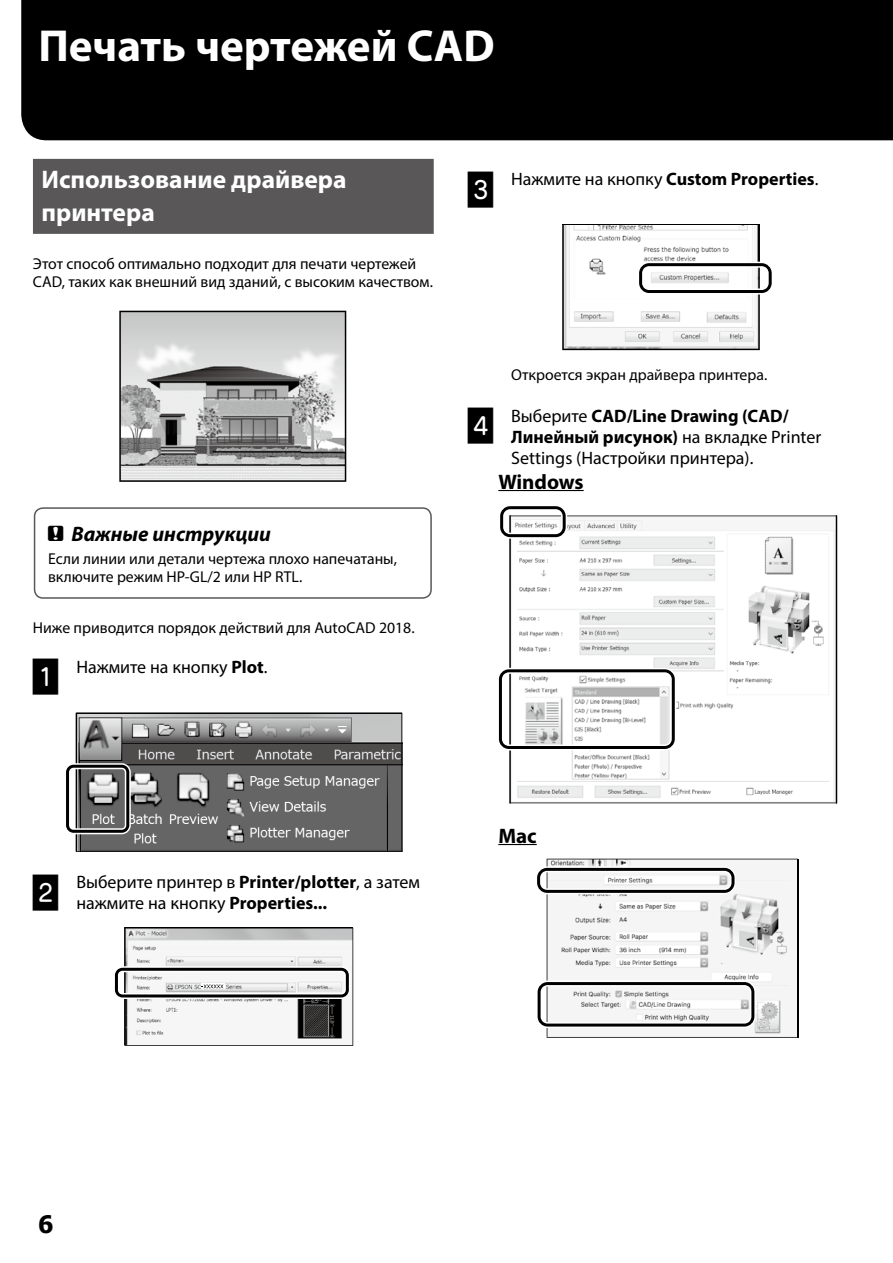
<style>
.page{position:relative;width:893px;height:1263px;background:#fff}
.page>*{position:absolute;margin:0;border:0;box-sizing:border-box;transform-origin:0 0}
.t1{font:700 45px "Myriad Pro";color:#fff}
.t2{font:36px "JNB3 TP";color:#000}
.t3{font:700 25.5px/33px "Myriad Pro";color:#fff}
.t4{font:700 24px "Tahoma";color:#000}
.t5{font:italic 700 21px "Myriad Pro";color:#000}
.t6{font:700 21px "Myriad Pro";color:#000}
.t7{font:18px/21px "Myriad Pro";color:#000}
.t8{font:15.75px/18px "Myriad Pro";color:#000}
.s1{font-family:"TP Publication Group Icons 3 AA";font-weight:400;font-style:normal}
.s2{font-weight:700}
</style>
<div class="page">
<div style="left:21px;top:0;width:872px;height:140px;background:#000"></div>
<div style="left:33px;top:159px;width:401px;height:75px;background:#595757"></div>
<svg style="left:119px;top:311px;width:227px;height:171px;background:#b3b3b3"></svg>
<div style="left:34px;top:507px;width:398px;height:92px;border:2px solid #595757;border-radius:9px"></div>
<svg style="left:76px;top:713px;width:326px;height:139px;background:#787777"></svg>
<svg style="left:66px;top:763px;width:65px;height:71px"></svg>
<svg style="left:114px;top:927px;width:239px;height:119px"></svg>
<hr style="left:498px;top:490px;width:86px;height:1px;background:#000">
<hr style="left:498px;top:844px;width:39px;height:1px;background:#000">
<svg style="left:562px;top:224px;width:210px;height:126px"></svg>
<img style="left:511px;top:516px;width:325px;height:286px">
<hr style="left:510px;top:515px;width:327px;height:1px;background:#000">
<hr style="left:510px;top:802px;width:327px;height:1px;background:#000">
<hr style="left:836px;top:515px;width:1px;height:289px;background:#000">
<hr style="left:509px;top:515px;width:2px;height:289px;background:#000">
<svg style="left:498px;top:668px;width:178px;height:82px"></svg>
<svg style="left:500px;top:506px;width:67px;height:33px"></svg>
<svg style="left:814px;top:625px;width:8px;height:9px"></svg>
<svg style="left:537px;top:859px;width:261px;height:179px"></svg>
<h1 class="t1" style="left:38px;top:16px;width:458px">Печать чертежей CAD</h1>
<h3 class="t3" style="left:41px;top:163px;width:307px">Использование драйвера принтера</h3>
<p class="t8" style="left:33px;top:254px;width:401px">Этот способ оптимально подходит для печати чертежей<br>CAD, таких как внешний вид зданий, с высоким качеством.</p>
<h3 class="t5" style="left:48px;top:520px;width:224px"><span class="s1">c</span> Важные инструкции</h3>
<p class="t8" style="left:48px;top:549px;width:350px">Если линии или детали чертежа плохо напечатаны, включите режим HP-GL/2 или HP RTL.</p>
<p class="t8" style="left:33px;top:619px;width:383px">Ниже приводится порядок действий для AutoCAD 2018.</p>
<h2 class="t2" style="left:33px;top:659px;width:30px">A</h2>
<p class="t7" style="left:76px;top:656px;width:193px">Нажмите на кнопку <span class="s2">Plot</span>.</p>
<h2 class="t2" style="left:468px;top:171px;width:30px">C</h2>
<p class="t7" style="left:511px;top:168px;width:309px">Нажмите на кнопку <span class="s2">Custom Properties</span>.</p>
<p class="t8" style="left:511px;top:366px;width:258px">Откроется экран драйвера принтера.</p>
<h2 class="t2" style="left:468px;top:408px;width:30px">D</h2>
<p class="t7" style="left:511px;top:405px;width:312px">Выберите <span class="s2">CAD/Line Drawing (CAD/<br>Линейный рисунок)</span> на вкладке Printer<br>Settings (Настройки принтера).</p>
<h3 class="t6" style="left:498px;top:468px;width:87px">Windows</h3>
<h2 class="t2" style="left:33px;top:874px;width:30px">B</h2>
<p class="t7" style="left:76px;top:871px;width:345px">Выберите принтер в <span class="s2">Printer/plotter</span>, а затем нажмите на кнопку <span class="s2">Properties...</span></p>
<h3 class="t6" style="left:498px;top:822px;width:40px">Mac</h3>
<h3 class="t4" style="left:38px;top:1207px;width:17px">6</h3>
</div>
